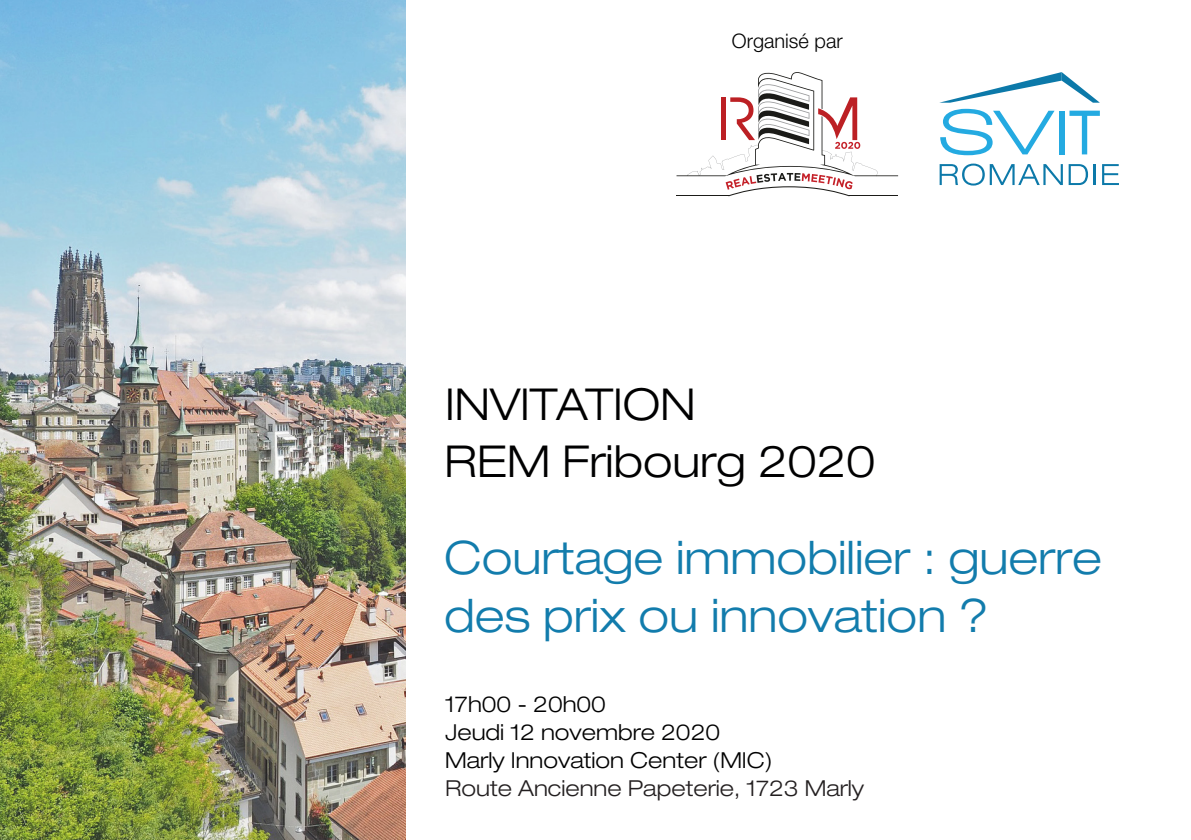
<style>
.page{position:relative;width:1191px;height:840px;background:#fff}
.page>*{position:absolute;margin:0;border:0;box-sizing:border-box;transform-origin:0 0}
.t1{font:300 expanded 46px "Helvetica Neue LT Std";color:#127cac}
.t2{font:300 expanded 44px "Helvetica Neue LT Std";color:#000001}
.t3{font:300 expanded 22px "Helvetica Neue LT Std";color:#000001}
.t4{font:300 expanded 22px "Helvetica Neue LT Std";color:#231f20}
.t5{font:300 20px "Helvetica Neue LT Std";color:#000001}
</style>
<div class="page">
<img style="left:0;top:0;width:405px;height:839px">
<svg style="left:676px;top:72px;width:222px;height:124px"></svg>
<svg style="left:939px;top:163px;width:123px;height:22px"></svg>
<svg style="left:1068px;top:164px;width:20px;height:21px"></svg>
<hr style="left:1093px;top:164px;width:2px;height:21px;background:#0c79a9">
<svg style="left:1102px;top:164px;width:17px;height:21px"></svg>
<svg style="left:940px;top:109px;width:114px;height:46px"></svg>
<div style="left:1059px;top:111px;width:5px;height:43px;background:#24aae1"></div>
<svg style="left:1069px;top:111px;width:30px;height:43px"></svg>
<svg style="left:939px;top:72px;width:160px;height:31px"></svg>
<p class="t5" style="left:732px;top:29px;width:112px">Organisé par</p>
<p class="t2" style="left:445px;top:378px;width:252px">INVITATION</p>
<p class="t2" style="left:444px;top:434px;width:433px">REM Fribourg 2020</p>
<p class="t1" style="left:444px;top:529px;width:659px">Courtage immobilier : guerre</p>
<p class="t1" style="left:444px;top:587px;width:546px">des prix ou innovation ?</p>
<p class="t3" style="left:445px;top:690px;width:162px">17h00 - 20h00</p>
<p class="t3" style="left:445px;top:718px;width:276px">Jeudi 12 novembre 2020</p>
<p class="t3" style="left:445px;top:746px;width:329px">Marly Innovation Center (MIC)</p>
<p class="t4" style="left:445px;top:774px;width:420px">Route Ancienne Papeterie, 1723 Marly</p>
</div>
